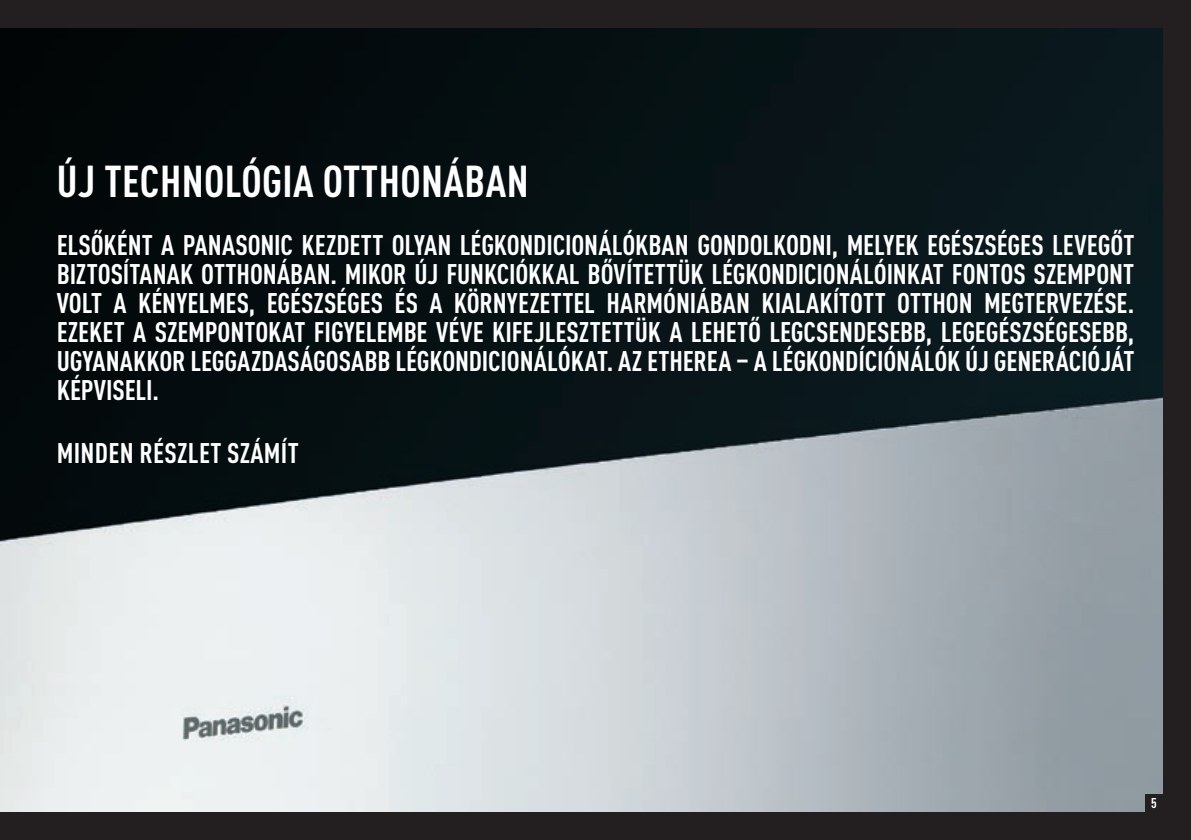
<style>
.page{position:relative;width:1191px;height:840px;background:#fff}
.page>*{position:absolute;margin:0;border:0;box-sizing:border-box;transform-origin:0 0}
._06_TITULARS_GRANS{font:700 condensed 44px "DIN Pro";letter-spacing:.01em;color:#fff}
._06_INTROS{font:700 condensed 28px "DIN Pro";color:#fff}
.t1{font:700 condensed 14px "DIN Pro";color:#fff}
</style>
<div class="page">
<div style="left:0;top:0;width:1191px;height:839px;background:#231f20"></div>
<img style="left:0;top:28px;width:1162px;height:783px">
<div style="left:1144px;top:793px;width:18px;height:18px;background:#231f20"></div>
<p class="_06_TITULARS_GRANS" style="left:57px;top:155px;width:473px">ÚJ TECHNOLÓGIA OTTHONÁBAN</p>
<p class="_06_INTROS" style="left:57px;top:228px;width:60px">ELSŐKÉNT</p>
<p class="_06_INTROS" style="left:161px;top:228px;width:99px">A PANASONIC</p>
<p class="_06_INTROS" style="left:301px;top:228px;width:47px">KEZDETT</p>
<p class="_06_INTROS" style="left:392px;top:228px;width:81px">OLYAN LÉGKONDICIONÁLÓKBAN</p>
<p class="_06_INTROS" style="left:697px;top:228px;width:13px">GONDOLKODNI</p>
<p class="_06_INTROS" style="left:832px;top:228px;width:303px">, MELYEK EGÉSZSÉGES LEVEGŐT</p>
<p class="_06_INTROS" style="left:57px;top:257px;width:87px">BIZTOSÍTANAK</p>
<p class="_06_INTROS" style="left:201px;top:257px;width:14px">OTTHONÁBAN</p>
<p class="_06_INTROS" style="left:330px;top:257px;width:28px">. MIKOR</p>
<p class="_06_INTROS" style="left:414px;top:257px;width:69px">ÚJ FUNKCIÓKKAL</p>
<p class="_06_INTROS" style="left:587px;top:257px;width:137px">BŐVÍTETTÜK LÉGKONDICIONÁLÓINKAT</p>
<p class="_06_INTROS" style="left:952px;top:257px;width:24px">FONTO</p>
<p class="_06_INTROS" style="left:1013px;top:257px;width:84px">S SZEMPONT</p>
<p class="_06_INTROS" style="left:57px;top:286px;width:495px">VOLT A KÉNYELMES, EGÉSZSÉGES ÉS A KÖRNYEZETTEL</p>
<p class="_06_INTROS" style="left:606px;top:286px;width:70px">HARMÓNIÁBAN</p>
<p class="_06_INTROS" style="left:761px;top:286px;width:13px">KIALAK</p>
<p class="_06_INTROS" style="left:833px;top:286px;width:19px">ÍTOTT</p>
<p class="_06_INTROS" style="left:897px;top:286px;width:14px">OTTHON</p>
<p class="_06_INTROS" style="left:984px;top:286px;width:29px">MEGTER</p>
<p class="_06_INTROS" style="left:1059px;top:286px;width:76px">VEZÉSE.</p>
<p class="_06_INTROS" style="left:57px;top:315px;width:34px">EZEKET</p>
<p class="_06_INTROS" style="left:133px;top:315px;width:85px">A SZEMPONTOKAT</p>
<p class="_06_INTROS" style="left:314px;top:315px;width:389px">FIGYELEMBE VÉVE KIFEJLESZTETTÜK A LEHET</p>
<p class="_06_INTROS" style="left:748px;top:315px;width:34px">Ő LEGC</p>
<p class="_06_INTROS" style="left:816px;top:315px;width:25px">SENDE</p>
<p class="_06_INTROS" style="left:877px;top:315px;width:76px">SEBB, LEGEGÉ</p>
<p class="_06_INTROS" style="left:1009px;top:315px;width:126px">SZSÉGESEBB,</p>
<p class="_06_INTROS" style="left:57px;top:344px;width:50px">UGYANAKKOR</p>
<p class="_06_INTROS" style="left:190px;top:344px;width:13px">LEGGA</p>
<p class="_06_INTROS" style="left:251px;top:344px;width:158px">ZDASÁGOSABB LÉGKONDICIONÁLÓKAT</p>
<p class="_06_INTROS" style="left:607px;top:344px;width:65px">. AZ ETHEREA</p>
<p class="_06_INTROS" style="left:736px;top:344px;width:49px">– ALÉGKOND</p>
<p class="_06_INTROS" style="left:858px;top:344px;width:20px">ÍCIÓNÁLÓK</p>
<p class="_06_INTROS" style="left:965px;top:344px;width:42px">ÚJ GENERÁCIÓJÁT</p>
<p class="_06_INTROS" style="left:57px;top:373px;width:104px">KÉPVISELI.</p>
<p class="_06_INTROS" style="left:57px;top:436px;width:14px">MINDEN</p>
<p class="_06_INTROS" style="left:140px;top:436px;width:159px">RÉSZLET SZÁMÍT</p>
<p class="t1" style="left:1151px;top:794px;width:7px">5</p>
</div>
